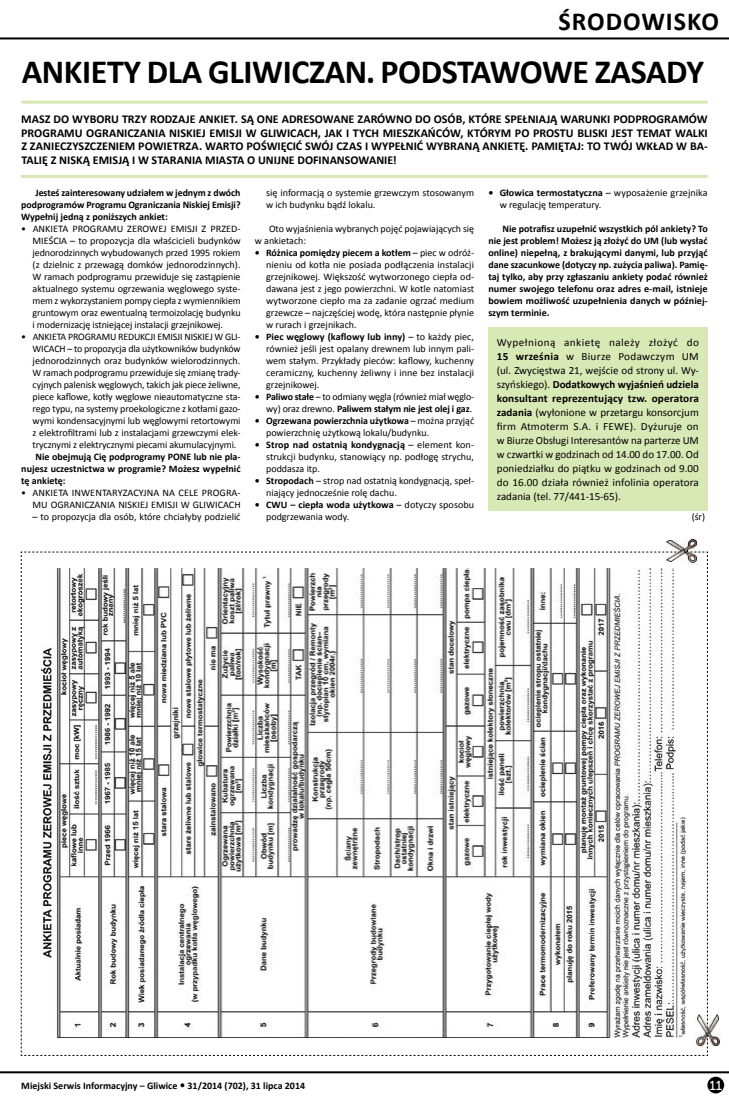
<style>
.page{position:relative;width:729px;height:1098px;background:#fff}
.page>*{position:absolute;margin:0;border:0;box-sizing:border-box;transform-origin:0 0}
.t1{font:700 34px "Calibri";letter-spacing:-.01em;color:#000}
.t2{font:700 26px "Calibri";color:#000}
.t3{font:13px "Museo Sans 500";color:#fff}
.t4{font:700 12px/13.5px "Calibri";color:#000}
.t5{font:11px/14px "Calibri";color:#000;text-align:justify}
.t6{font:10px/12px "Calibri";color:#000}
.t7{font:700 10px/12px "Calibri";color:#000;text-align:justify}
.s1{font-weight:700}
</style>
<div class="page">
<hr style="left:0;top:37px;width:729px;height:2px;background:#000">
<hr style="left:0;top:1070px;width:729px;height:2px;background:#000">
<div style="left:707px;top:1076px;width:17px;height:16px;background:#000;border-radius:50%"></div>
<svg style="left:21px;top:551px;width:686px;height:504px"></svg>
<img style="left:665px;top:538px;width:33px;height:26px">
<img style="left:695px;top:1013px;width:25px;height:33px">
<hr style="left:21px;top:101px;width:686px;height:3px;background:#d8e8b5">
<hr style="left:21px;top:175px;width:686px;height:3px;background:#d8e8b5">
<div style="left:488px;top:327px;width:219px;height:183px;background:#d9e9b6"></div>
<h2 class="t2" style="left:558px;top:4px;width:31px">środowis</h2>
<h2 class="t2" style="left:687px;top:4px;width:30px">ko</h2>
<h1 class="t1" style="left:22px;top:50px;width:684px">ANKIETY DLA GLIWICZAN. PODSTAWOWE ZASADY</h1>
<p class="t4" style="left:21px;top:112px;width:688px">MASZ DO WYBORU TRZY RODZAJE ANKIET. SĄ ONE ADRESOWANE ZARÓWNO DO OSÓB, KTÓRE SPEŁNIAJĄ WARUNKI PODPROGRAMÓW<br>PROGRAMU OGRANICZANIA NISKIEJ EMISJI W GLIWICACH, JAK I TYCH MIESZKAŃ</p>
<p class="t4" style="left:21px;top:126px;width:687px;text-align:justify;text-indent:414px">CÓW, KTÓRYM PO PROSTU BLISKI JEST TEMAT WALKI Z ZANIECZYSZCZENIEM POWIETRZA. WARTO POŚWIĘCIĆ SWÓJ CZAS I WYPEŁNIĆ WYBRANĄ ANKIETĘ. PAMIĘTAJ: TO TWÓJ WKŁAD W BA-TALIĘ Z NISKĄ EMISJĄ I W STARANIA MIASTA O UNIJNE DOFINANSOWANIE!</p>
<p class="t7" style="left:21px;top:187px;width:221px;text-indent:14px">Jesteś zainteresowany udziałem w jednym z dwóch podprogramów Programu Ograniczania Niskiej Emisji?<br>Wypełnij jedną z poniższych ankiet:</p>
<p class="t6" style="left:33px;top:223px;width:209px;text-align:justify;text-indent:-11px">• ANKIETA PROGRAMU ZEROWEJ EMISJI Z PRZED-MIEŚCIA – to propozycja dla właścicieli budynków jednorodzinnych wybudowanych przed 1995 rokiem (z dzielnic z przewagą domków jednorodzinnych).<br>W ramach podprogramu przewiduje się zastąpienie aktualnego systemu ogrzewania węglowego syste&shy;mem z wykorzystaniem pompy ciepła z wymiennikiem gruntowym oraz ewentualną termoizolację budynku i modernizację istniejącej instalacji grzejnikowej.</p>
<p class="t6" style="left:33px;top:331px;width:209px;text-align:justify;text-indent:-11px">• ANKIETA PROGRAMU REDUKCJI EMISJI NISKIEJ W GLI-WICACH – to propozycja dla użytkowników budynków jednorodzinnych oraz budynków wielorodzinnych.<br>W ramach podprogramu przewiduje się zmianę trady&shy;cyjnych palenisk węglowych, takich jak piece żeliwne, piece kaflowe, kotły węglowe nieautomatyczne sta&shy;rego typu, na systemy proekologiczne z kotłami gazo&shy;wymi kondensacyjnymi lub węglowymi retortowymi z elektrofiltrami lub z instalacjami grzewczymi elek&shy;trycznymi z elektrycznymi piecami akumulacyjnymi.</p>
<p class="t7" style="left:21px;top:451px;width:221px;text-indent:14px">Nie obejmują Cię podprogramy PONE lub nie pla&shy;nujesz uczestnictwa w programie? Możesz wypełnić tę ankietę:</p>
<p class="t6" style="left:21px;top:487px;width:221px;text-align:right">• ANKIETA INWENTARYZACYJNA NA CELE PROGRA-<br>MU OGRANICZANIA NISKIEJ EMISJI W GLIWICACH</p>
<p class="t6" style="left:33px;top:511px;width:209px">– to propozycja dla osób, które chciałyby podzielić</p>
<p class="t6" style="left:266px;top:187px;width:209px">się informacją o systemie grzewczym stosowanym w ich budynku bądź lokalu.</p>
<p class="t6" style="left:255px;top:223px;width:221px;text-indent:14px">Oto wyjaśnienia wybranych pojęć pojawiających się w ankietach:</p>
<p class="t6" style="left:266px;top:247px;width:209px;text-align:justify;text-indent:-11px"><span class="s1">• Różnica pomiędzy piecem a kotłem</span> – piec w odróż&shy;nieniu od kotła nie posiada podłączenia instalacji grzejnikowej. Większość wytworzonego ciepła od&shy;dawana jest z jego powierzchni. W kotle natomiast wytworzone ciepło ma za zadanie ogrzać medium grzewcze – najczęściej wodę, która następnie płynie w rurach i grzejnikach.</p>
<p class="t6" style="left:266px;top:331px;width:209px;text-align:justify;text-indent:-11px"><span class="s1">• Piec węglowy (kaflowy lub inny)</span> – to każdy piec, również jeśli jest opalany drewnem lub innym pali&shy;wem stałym. Przykłady pieców: kaflowy, kuchenny ceramiczny, kuchenny żeliwny i inne bez instalacji grzejnikowej.</p>
<p class="t6" style="left:255px;top:391px;width:221px;text-align:right"><span class="s1">• Paliwo stałe</span> – to odmiany węgla (również miał węglo&shy;wy) oraz drewno. <span class="s1">Paliwem stałym nie jest olej i gaz</span>.</p>
<p class="t6" style="left:266px;top:415px;width:209px;text-indent:-11px"><span class="s1">• Ogrzewana powierzchnia użytkowa</span> – można przyjąć powierzchnię użytkową lokalu/budynku.</p>
<p class="t6" style="left:266px;top:439px;width:209px;text-align:justify;text-indent:-11px"><span class="s1">• Strop nad ostatnią kondygnacją</span> – element kon&shy;strukcji budynku, stanowiący np. podłogę strychu, poddasza itp.</p>
<p class="t6" style="left:266px;top:475px;width:209px;text-indent:-11px"><span class="s1">• Stropodach</span> – strop nad ostatnią kondygnacją, speł&shy;niający jednocześnie rolę dachu.</p>
<p class="t6" style="left:266px;top:499px;width:209px;text-indent:-11px"><span class="s1">• CWU – ciepła woda użytkowa</span> – dotyczy sposobu podgrzewania wody.</p>
<p class="t6" style="left:499px;top:187px;width:209px;text-indent:-11px"><span class="s1">• Głowica termostatyczna</span> – wyposażenie grzejnika w regulację temperatury.</p>
<p class="t7" style="left:488px;top:223px;width:221px;text-indent:14px">Nie potrafisz uzupełnić wszystkich pól ankiety? To nie jest problem! Możesz ją złożyć do UM (lub wysłać online) niepełną, z brakującymi danymi, lub przyjąć dane szacunkowe (dotyczy np. zużycia paliwa). Pamię&shy;taj tylko, aby przy zgłaszaniu ankiety podać również numer swojego telefonu oraz adres e-mail, istnieje bowiem możliwość uzupełnienia danych w później&shy;szym terminie.</p>
<p class="t5" style="left:497px;top:335px;width:203px">Wypełnioną ankietę należy złożyć do <span class="s1">15 września</span> w Biurze Podawczym UM (ul. Zwycięstwa 21, wejście od strony ul. Wy&shy;szyńskiego). <span class="s1">Dodatkowych wyjaśnień udziela konsultant reprezentujący tzw. operatora zadania</span> (wyłonione w przetargu konsorcjum firm Atmoterm S.A. i FEWE). Dyżuruje on w Biurze Obsługi Interesantów na parterze UM w czwartki w godzinach od 14.00 do 17.00. Od poniedziałku do piątku w godzinach od 9.00 do 16.00 działa również infolinia operatora zadania (tel. 77/441-15-65).</p>
<p class="t6" style="left:691px;top:511px;width:15px">(śr)</p>
<p class="t7" style="left:21px;top:1079px;width:285px">Miejski Serwis Informacyjny – Gliwice 31/2014 (702), 31 lipca 2014</p>
<h3 class="t3" style="left:709px;top:1077px;width:14px">11</h3>
</div>
